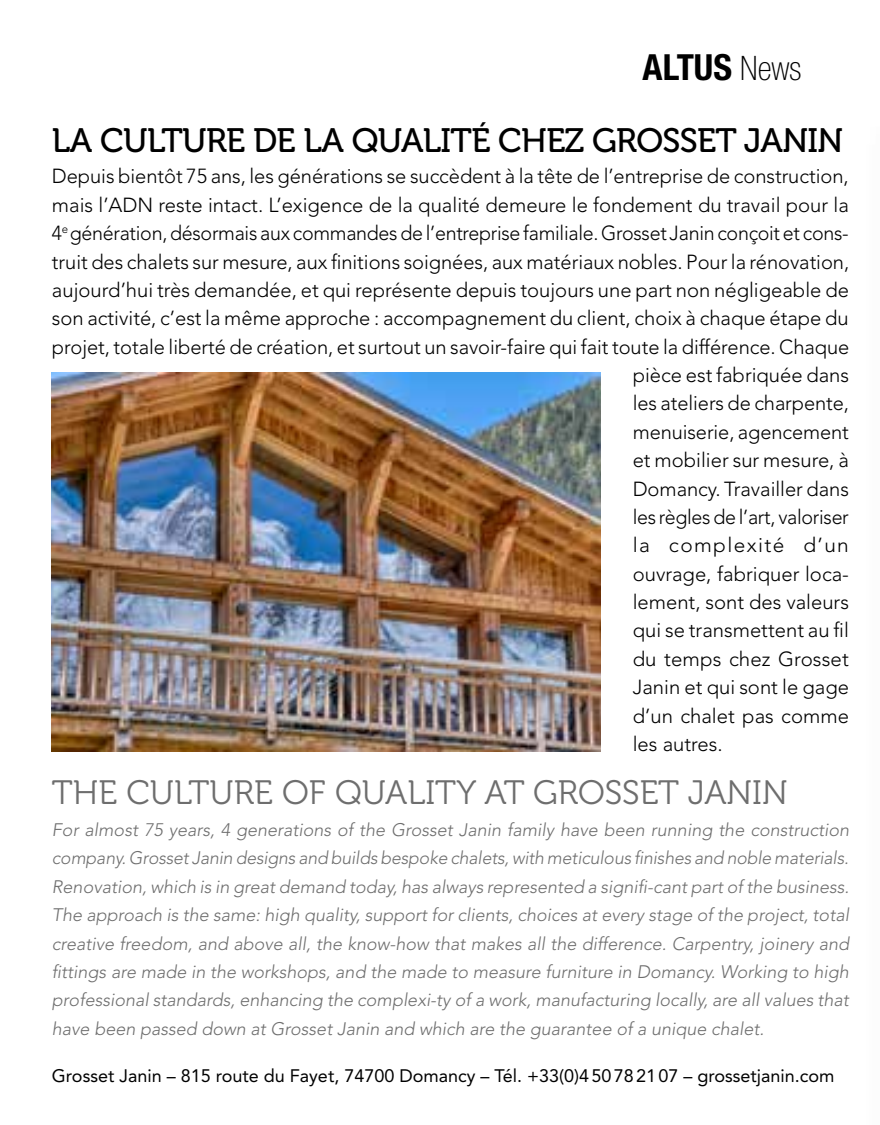
<style>
.page{position:relative;width:880px;height:1125px;background:#fff}
.page>*{position:absolute;margin:0;border:0;box-sizing:border-box;transform-origin:0 0}
.t1{font:700 condensed 36px "Helvetica Neue LT Std";color:#000}
.t2{font:33.75px "Museo 500";letter-spacing:-.02em;color:#000}
.t3{font:33.75px "Museo 300";color:#6e6e6e}
.t4{font:300 20.25px "Avenir LT Std";letter-spacing:-.005em;color:#000}
.t5{font:300 20.25px "Avenir LT Std";letter-spacing:.065em;color:#000}
.t6{font:italic 300 18px/28.3px "Avenir LT Std";color:#6e6e6e;text-align:justify}
.t7{font:18px "Avenir LT Std";color:#000}
.s1{font-weight:100;font-size:33.75px}
</style>
<div class="page">
<img style="left:52px;top:372px;width:548px;height:378px">
<h1 class="t1" style="left:642px;top:45px;width:160px">ALTUS <span class="s1">News</span></h1>
<h2 class="t2" style="left:52px;top:122px;width:792px">LA CULTURE DE LA QUALITÉ CHEZ GROSSET JANIN</h2>
<p class="t4" style="left:52px;top:164px;width:798px">Depuis bientôt 75 ans, les générations se succèdent à la tête de l’entreprise de construction,</p>
<p class="t4" style="left:52px;top:193px;width:798px">mais l’ADN reste intact. L’exigence de la qualité demeure le fondement du travail pour la</p>
<p class="t4" style="left:52px;top:221px;width:798px">4<sup>e</sup> génération, désormais aux commandes de l’entreprise familiale. Grosset Janin conçoit et cons-</p>
<p class="t4" style="left:52px;top:249px;width:798px">truit des chalets sur mesure, aux finitions soignées, aux matériaux nobles. Pour la rénovation,</p>
<p class="t4" style="left:52px;top:278px;width:798px">aujourd’hui très demandée, et qui représente depuis toujours une part non négligeable de</p>
<p class="t4" style="left:52px;top:306px;width:798px">son activité, c’est la même approche : accompagnement du client, choix à chaque étape du</p>
<p class="t4" style="left:52px;top:334px;width:798px">projet, totale liberté de création, et surtout un savoir-faire qui fait toute la différence. Chaque</p>
<p class="t4" style="left:632px;top:363px;width:218px">pièce est fabriquée dans</p>
<p class="t4" style="left:632px;top:391px;width:218px">les ateliers de charpente,</p>
<p class="t4" style="left:632px;top:420px;width:218px">menuiserie, agencement</p>
<p class="t4" style="left:632px;top:448px;width:218px">et mobilier sur mesure, à</p>
<p class="t4" style="left:632px;top:476px;width:218px">Domancy. Travailler dans</p>
<p class="t4" style="left:632px;top:505px;width:218px">les règles de l’art, valoriser</p>
<p class="t5" style="left:632px;top:533px;width:218px">la complexité d’un</p>
<p class="t4" style="left:632px;top:561px;width:218px">ouvrage, fabriquer loca-</p>
<p class="t4" style="left:632px;top:590px;width:218px">lement, sont des valeurs</p>
<p class="t4" style="left:632px;top:618px;width:218px">qui se transmettent au fil</p>
<p class="t4" style="left:632px;top:646px;width:218px">du temps chez Grosset</p>
<p class="t4" style="left:632px;top:675px;width:218px">Janin et qui sont le gage</p>
<p class="t4" style="left:632px;top:703px;width:218px">d’un chalet pas comme</p>
<p class="t4" style="left:632px;top:731px;width:92px">les autres.</p>
<h2 class="t3" style="left:52px;top:773px;width:737px">THE CULTURE OF QUALITY AT GROSSET JANIN</h2>
<p class="t6" style="left:52px;top:815px;width:798px">For almost 75 years, 4 generations of the Grosset Janin family have been running the construction company. Grosset Janin designs and builds bespoke chalets, with meticulous finishes and noble materials.<br>Renovation, which is in great demand today, has always represented a signifi-cant part of the business.<br>The approach is the same: high quality, support for clients, choices at every stage of the project, total creative freedom, and above all, the know-how that makes all the difference. Carpentry, joinery and fittings are made in the workshops, and the made to measure furniture in Domancy. Working to high professional standards, enhancing the complexi-ty of a work, manufacturing locally, are all values that have been passed down at Grosset Janin and which are the guarantee of a unique chalet.</p>
<p class="t7" style="left:52px;top:1064px;width:784px">Grosset Janin – 815 route du Fayet, 74700 Domancy – Tél. +33(0)450782107 – grossetjanin.com</p>
</div>
